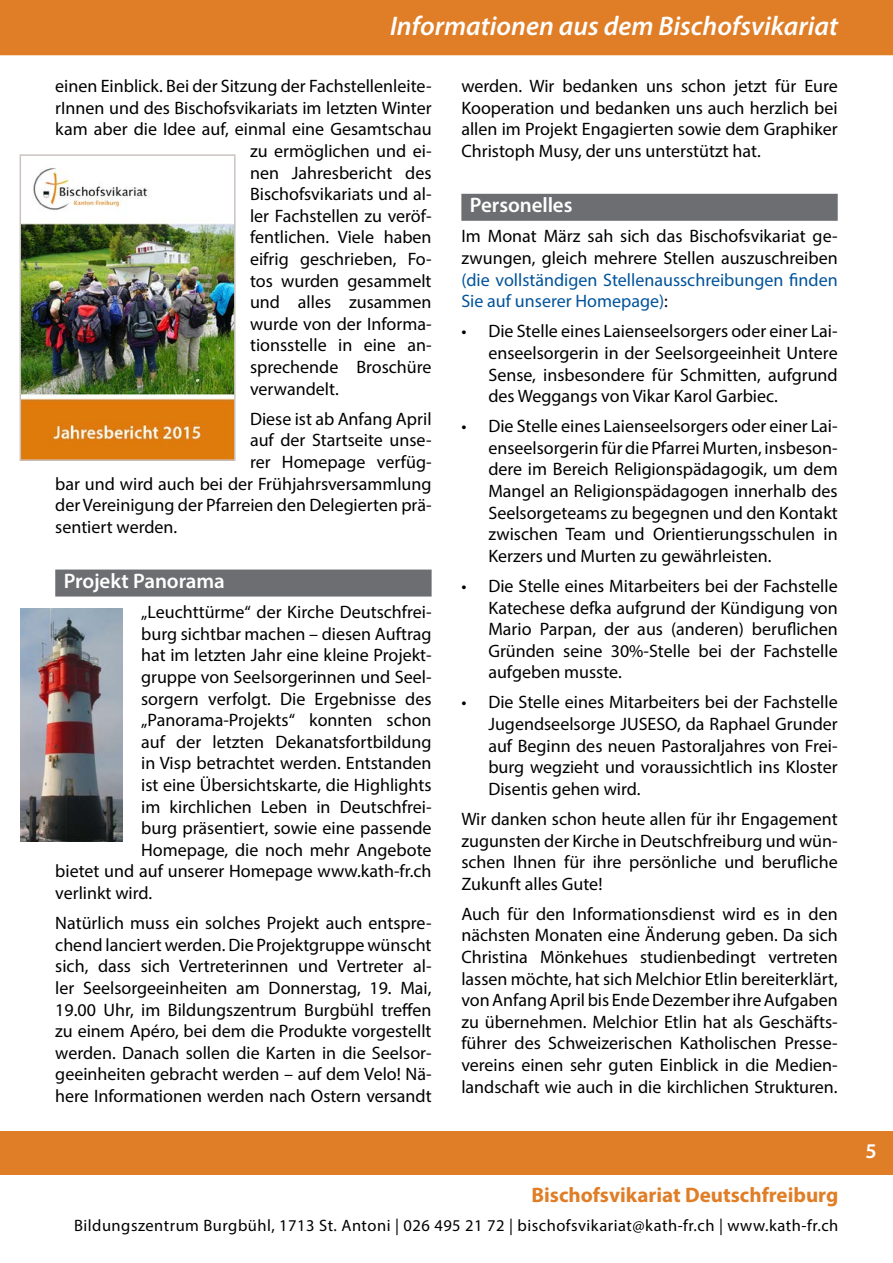
<style>
.page{position:relative;width:893px;height:1263px;background:#fff}
.page>*{position:absolute;margin:0;border:0;box-sizing:border-box;transform-origin:0 0}
.t1{font:italic 600 27px "Myriad Pro";color:#fff}
.t2{font:700 21px "Myriad Pro";color:#e07e27}
.t3{font:600 21px "Myriad Pro";letter-spacing:-.005em;color:#fff}
.t4{font:18px/21.6px "Myriad Pro";color:#000;text-align:justify}
.t5{font:18px/21.6px "Myriad Pro";color:#00539b}
.t6{font:16.5px "Myriad Pro";letter-spacing:.03em;color:#000}
.s1{color:#000}
</style>
<div class="page">
<div style="left:0;top:1131px;width:893px;height:43px;background:#e07e27"></div>
<div style="left:0;top:0;width:893px;height:55px;background:#e07e27"></div>
<div style="left:55px;top:569px;width:377px;height:27px;background:#6d6e71"></div>
<img style="left:23px;top:168px;width:210px;height:290px">
<div style="left:20px;top:154px;width:216px;height:307px;border:2px solid #cbc3c0"></div>
<div style="left:461px;top:194px;width:377px;height:27px;background:#6d6e71"></div>
<img style="left:20px;top:608px;width:102px;height:234px">
<h1 class="t1" style="left:390px;top:9px;width:450px">Informationen aus dem Bischofsvikariat</h1>
<p class="t4" style="left:55px;top:75px;width:378px">einen Einblick. Bei der Sitzung der Fachstellenleite-</p>
<p class="t4" style="left:55px;top:97px;width:378px">rInnen und des Bischofsvikariats im letzten Winter</p>
<p class="t4" style="left:55px;top:118px;width:378px">kam aber die Idee auf, einmal eine Gesamtschau</p>
<p class="t4" style="left:250px;top:140px;width:183px">zu ermöglichen und ei-</p>
<p class="t4" style="left:250px;top:161px;width:183px">nen Jahresbericht des</p>
<p class="t4" style="left:250px;top:183px;width:183px">Bischofsvikariats und al-</p>
<p class="t4" style="left:250px;top:205px;width:183px">ler Fachstellen zu veröf-</p>
<p class="t4" style="left:250px;top:226px;width:183px">fentlichen. Viele haben</p>
<p class="t4" style="left:250px;top:248px;width:183px">eifrig geschrieben, Fo-</p>
<p class="t4" style="left:250px;top:269px;width:183px">tos wurden gesammelt</p>
<p class="t4" style="left:250px;top:291px;width:183px">und alles zusammen</p>
<p class="t4" style="left:250px;top:313px;width:183px">wurde von der Informa-</p>
<p class="t4" style="left:250px;top:334px;width:183px">tionsstelle in eine an-</p>
<p class="t4" style="left:250px;top:356px;width:183px">sprechende Broschüre</p>
<p class="t4" style="left:250px;top:377px;width:90px">verwandelt.</p>
<p class="t4" style="left:250px;top:408px;width:183px">Diese ist ab Anfang April</p>
<p class="t4" style="left:250px;top:429px;width:183px">auf der Startseite unse-</p>
<p class="t4" style="left:250px;top:451px;width:183px">rer Homepage verfüg-</p>
<p class="t4" style="left:55px;top:472px;width:378px">bar und wird auch bei der Frühjahrsversammlung</p>
<p class="t4" style="left:55px;top:494px;width:378px">der Vereinigung der Pfarreien den Delegierten prä-</p>
<p class="t4" style="left:55px;top:516px;width:124px">sentiert werden.</p>
<p class="t3" style="left:64px;top:568px;width:163px">Projekt Panorama</p>
<p class="t4" style="left:141px;top:601px;width:292px">„Leuchttürme“ der Kirche Deutschfrei-</p>
<p class="t4" style="left:141px;top:623px;width:292px">burg sichtbar machen – diesen Auftrag</p>
<p class="t4" style="left:141px;top:644px;width:292px">hat im letzten Jahr eine kleine Projekt-</p>
<p class="t4" style="left:141px;top:666px;width:292px">gruppe von Seelsorgerinnen und Seel-</p>
<p class="t4" style="left:141px;top:687px;width:292px">sorgern verfolgt. Die Ergebnisse des</p>
<p class="t4" style="left:141px;top:709px;width:292px">„Panorama-Projekts“ konnten schon</p>
<p class="t4" style="left:141px;top:731px;width:292px">auf der letzten Dekanatsfortbildung</p>
<p class="t4" style="left:141px;top:752px;width:292px">in Visp betrachtet werden. Entstanden</p>
<p class="t4" style="left:141px;top:774px;width:292px">ist eine Übersichtskarte, die Highlights</p>
<p class="t4" style="left:141px;top:795px;width:292px">im kirchlichen Leben in Deutschfrei-</p>
<p class="t4" style="left:141px;top:817px;width:292px">burg präsentiert, sowie eine passende</p>
<p class="t4" style="left:141px;top:839px;width:292px">Homepage, die noch mehr Angebote</p>
<p class="t4" style="left:55px;top:860px;width:378px">bietet und auf unserer Homepage www.kath-fr.ch</p>
<p class="t4" style="left:55px;top:882px;width:98px">verlinkt wird.</p>
<p class="t4" style="left:55px;top:912px;width:378px">Natürlich muss ein solches Projekt auch entspre&shy;chend lanciert werden. Die Projektgruppe wünscht sich, dass sich Vertreterinnen und Vertreter al&shy;ler Seelsorgeeinheiten am Donnerstag, 19. Mai, 19.00 Uhr, im Bildungszentrum Burgbühl treffen zu einem Apéro, bei dem die Produkte vorgestellt werden. Danach sollen die Karten in die Seelsor&shy;geeinheiten gebracht werden – auf dem Velo! Nä&shy;here Informationen werden nach Ostern versandt</p>
<p class="t4" style="left:461px;top:75px;width:378px">werden. Wir bedanken uns schon jetzt für Eure Kooperation und bedanken uns auch herzlich bei allen im Projekt Engagierten sowie dem Graphiker Christoph Musy, der uns unterstützt hat.</p>
<p class="t3" style="left:470px;top:192px;width:104px">Personelles</p>
<p class="t4" style="left:461px;top:225px;width:378px">Im Monat März sah sich das Bischofsvikariat ge&shy;zwungen, gleich mehrere Stellen auszuschreiben</p>
<p class="t5" style="left:461px;top:268px;width:378px">(die vollständigen Stellenausschreibungen finden<br>Sie auf unserer Homepage)<span class="s1">:</span></p>
<p class="t4" style="left:488px;top:320px;width:351px;text-indent:-27px">• Die Stelle eines Laienseelsorgers oder einer Lai&shy;enseelsorgerin in der Seelsorgeeinheit Untere Sense, insbesondere für Schmitten, aufgrund des Weggangs von Vikar Karol Garbiec.</p>
<p class="t4" style="left:488px;top:415px;width:351px;text-indent:-27px">• Die Stelle eines Laienseelsorgers oder einer Lai&shy;enseelsorgerin für die Pfarrei Murten, insbeson&shy;dere im Bereich Religionspädagogik, um dem Mangel an Religionspädagogen innerhalb des Seelsorgeteams zu begegnen und den Kontakt zwischen Team und Orientierungsschulen in Kerzers und Murten zu gewährleisten.</p>
<p class="t4" style="left:488px;top:575px;width:351px;text-indent:-27px">• Die Stelle eines Mitarbeiters bei der Fachstelle Katechese defka aufgrund der Kündigung von Mario Parpan, der aus (anderen) beruflichen Gründen seine 30%-Stelle bei der Fachstelle aufgeben musste.</p>
<p class="t4" style="left:488px;top:691px;width:351px;text-indent:-27px">• Die Stelle eines Mitarbeiters bei der Fachstelle Jugendseelsorge JUSESO, da Raphael Grunder auf Beginn des neuen Pastoraljahres von Frei&shy;burg wegzieht und voraussichtlich ins Kloster Disentis gehen wird.</p>
<p class="t4" style="left:461px;top:808px;width:378px">Wir danken schon heute allen für ihr Engagement zugunsten der Kirche in Deutschfreiburg und wün&shy;schen Ihnen für ihre persönliche und berufliche Zukunft alles Gute!</p>
<p class="t4" style="left:461px;top:903px;width:378px">Auch für den Informationsdienst wird es in den nächsten Monaten eine Änderung geben. Da sich Christina Mönkehues studienbedingt vertreten lassen möchte, hat sich Melchior Etlin bereiterklärt, von Anfang April bis Ende Dezember ihre Aufgaben zu übernehmen. Melchior Etlin hat als Geschäfts&shy;führer des Schweizerischen Katholischen Presse&shy;vereins einen sehr guten Einblick in die Medien&shy;landschaft wie auch in die kirchlichen Strukturen.</p>
<p class="t2" style="left:531px;top:1181px;width:308px">Bischofsvikariat Deutschfreiburg</p>
<p class="t6" style="left:74px;top:1215px;width:766px">Bildungszentrum Burgbühl, 1713 St. Antoni | 026 495 21 72 | bischofsvikariat@kath-fr.ch | www.kath-fr.ch</p>
<p class="t3" style="left:865px;top:1138px;width:13px">5</p>
</div>
